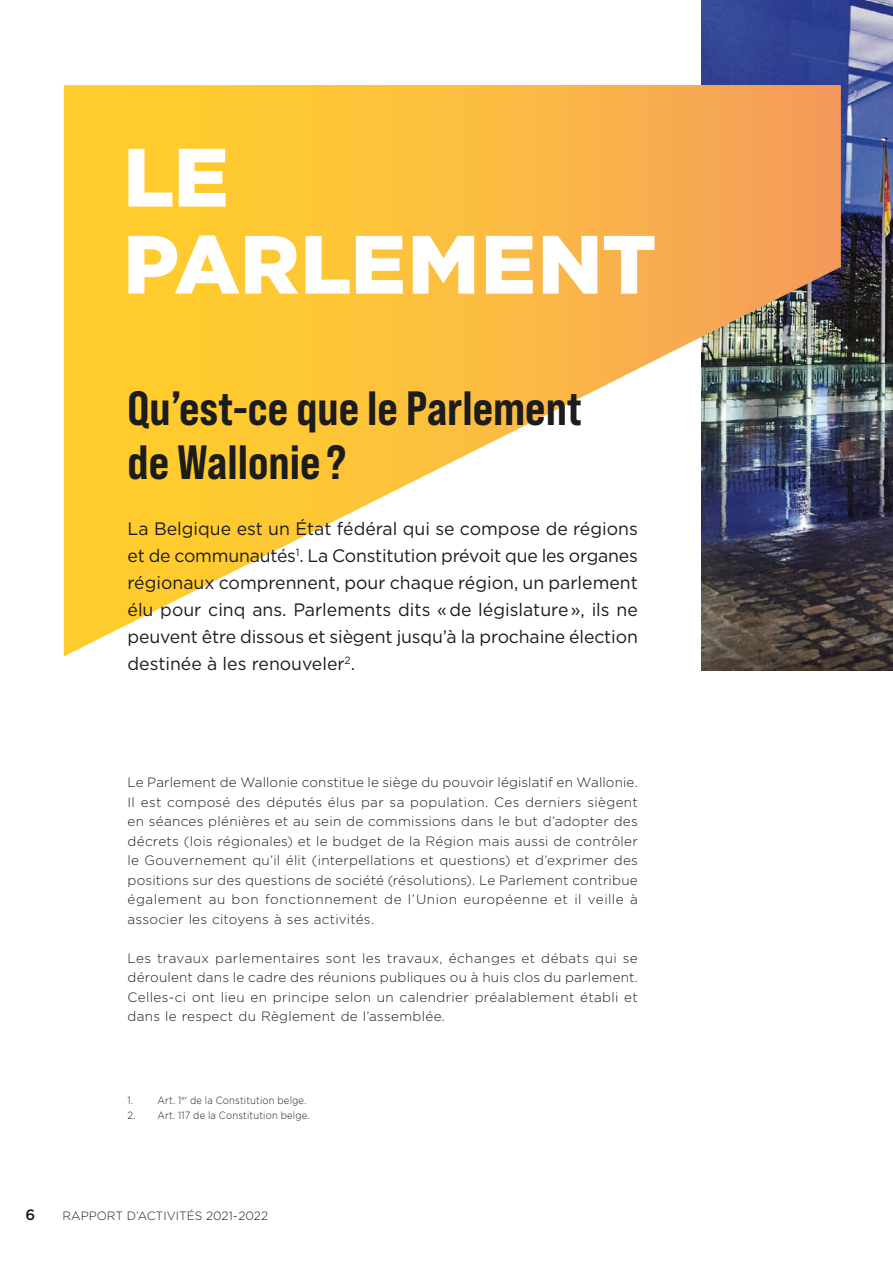
<style>
.page{position:relative;width:893px;height:1263px;background:#fff}
.page>*{position:absolute;margin:0;border:0;box-sizing:border-box;transform-origin:0 0}
.t1{font:900 82.5px/87px "Gotham";color:#fff}
.t2{font:48px/54px "Bebas Neue Pro Sm E Eb";color:#1c1c1c}
.t3{font:18px/27px "Gotham";letter-spacing:-.01em;color:#1c1c1c;text-align:justify}
.t4{font:500 15px "Gotham";color:#1c1c1c}
.t5{font:300 13.5px/19.5px "Gotham";letter-spacing:.025em;color:#1c1c1c;text-align:justify}
.t6{font:300 12px "Gotham";color:#1c1c1c}
.t7{font:300 10.5px "Gotham";letter-spacing:.02em;color:#1c1c1c;scale:.9 1}
</style>
<div class="page">
<img style="left:702px;top:0;width:191px;height:670px">
<svg style="left:64px;top:85px;width:777px;height:571px"></svg>
<h1 class="t1" style="left:123px;top:133px;width:534px">LE<br>PARLEMENT</h1>
<h2 class="t2" style="left:128px;top:380px;width:456px">Qu’est-ce que le Parlement de Wallonie ?</h2>
<p class="t3" style="left:128px;top:515px;width:512px">La Belgique est un État fédéral qui se compose de régions et de communautés<sup>1</sup>. La Constitution prévoit que les organes régionaux comprennent, pour chaque région, un parlement élu pour cinq ans. Parlements dits « de législature », ils ne peuvent être dissous et siègent jusqu’à la prochaine élection destinée à les renouveler<sup>2</sup>.</p>
<p class="t5" style="left:128px;top:772px;width:512px">Le Parlement de Wallonie constitue le siège du pouvoir législatif en Wallonie.<br>Il est composé des députés élus par sa population. Ces derniers siègent en séances plénières et au sein de commissions dans le but d’adopter des décrets (lois régionales) et le budget de la Région mais aussi de contrôler le Gouvernement qu’il élit (interpellations et questions) et d’exprimer des positions sur des questions de société (résolutions). Le Parlement contribue également au bon fonctionnement de l’Union européenne et il veille à associer les citoyens à ses activités.</p>
<p class="t5" style="left:128px;top:948px;width:512px">Les travaux parlementaires sont les travaux, échanges et débats qui se déroulent dans le cadre des réunions publiques ou à huis clos du parlement.<br>Celles-ci ont lieu en principe selon un calendrier préalablement établi et dans le respect du Règlement de l’assemblée.</p>
<p class="t7" style="left:128px;top:1093px;width:200px">1. Art. 1<sup>er</sup> de la Constitution belge.</p>
<p class="t7" style="left:128px;top:1108px;width:204px">2. Art. 117 de la Constitution belge.</p>
<p class="t4" style="left:26px;top:1205px;width:11px">6</p>
<p class="t6" style="left:63px;top:1208px;width:207px">RAPPORT D’ACTIVITÉS 2021- 2022</p>
</div>
